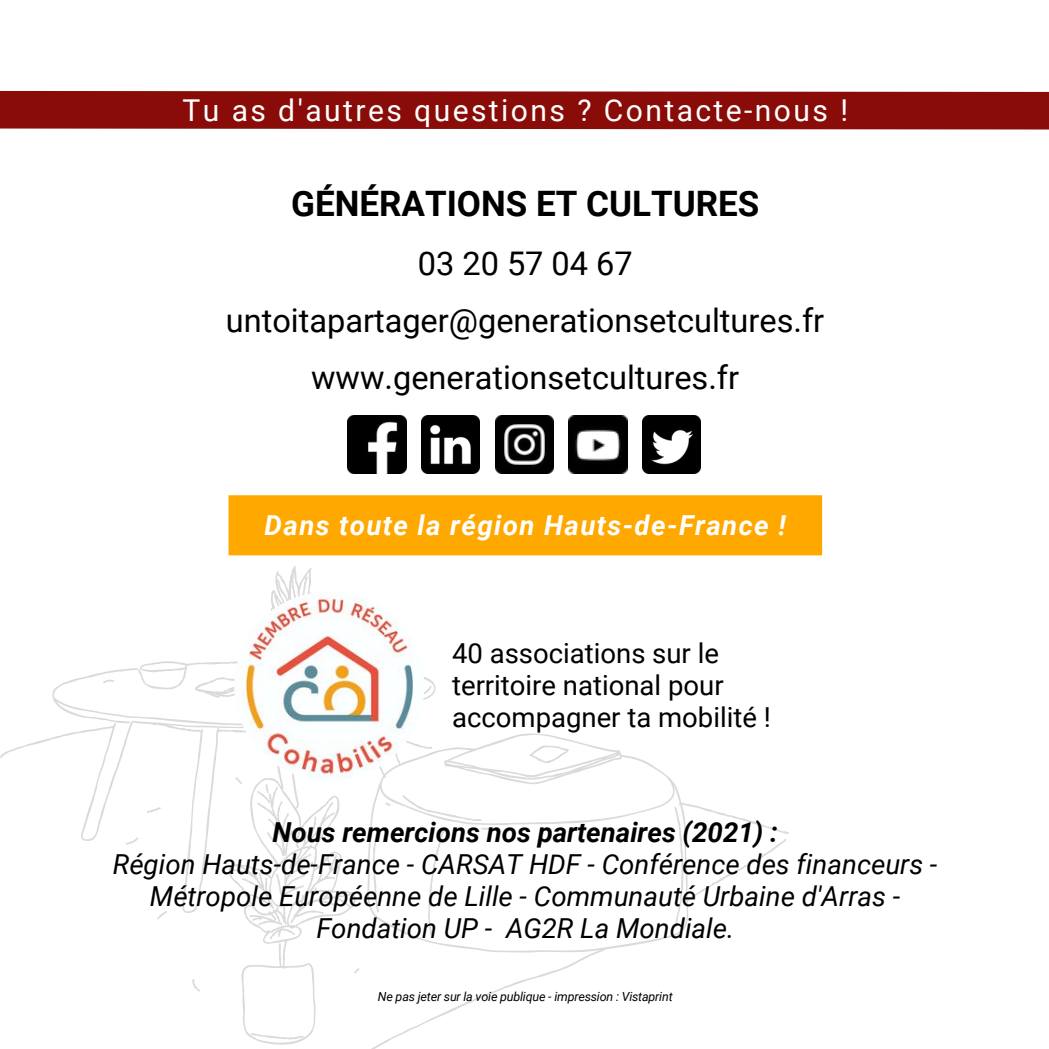
<style>
.page{position:relative;width:1049px;height:1049px;background:#fff}
.page>*{position:absolute;margin:0;border:0;box-sizing:border-box;transform-origin:0 0}
.t1{font:700 35px "Roboto";color:#000}
.t2{font:32.5px "Roboto";color:#000}
.t3{font:30px "Roboto";letter-spacing:.08em;color:#fff}
.t4{font:italic 27.5px/32px "Roboto";color:#000;text-align:center}
.t5{font:27.5px/32px "Roboto";color:#000}
.t6{font:italic 700 27.5px "Roboto";color:#000}
.t7{font:italic 700 27.5px "Roboto";letter-spacing:.05em;color:#fff}
.t8{font:italic 12.5px "Roboto";letter-spacing:-.015em;color:#000}
</style>
<div class="page">
<svg style="left:0;top:566px;width:788px;height:482px"></svg>
<img style="left:421px;top:415px;width:58px;height:58px">
<img style="left:495px;top:415px;width:58px;height:58px">
<img style="left:348px;top:415px;width:58px;height:58px">
<img style="left:568px;top:415px;width:59px;height:58px">
<img style="left:642px;top:415px;width:58px;height:58px">
<div style="left:0;top:91px;width:1048px;height:39px;background:#890c08"></div>
<div style="left:228px;top:495px;width:593px;height:60px;background:#ffa800"></div>
<img style="left:234px;top:591px;width:190px;height:190px;border-radius:50%">
<p class="t3" style="left:182px;top:93px;width:667px">Tu as d'autres questions ? Contacte-nous !</p>
<p class="t1" style="left:291px;top:184px;width:469px">GÉNÉRATIONS ET CULTURES</p>
<p class="t2" style="left:418px;top:245px;width:216px">03 20 57 04 67</p>
<p class="t2" style="left:226px;top:302px;width:599px">untoitapartager@generationsetcultures.fr</p>
<p class="t2" style="left:311px;top:358px;width:429px">www.generationsetcultures.fr</p>
<p class="t7" style="left:264px;top:509px;width:522px">Dans toute la région Hauts-de-France !</p>
<p class="t5" style="left:452px;top:637px;width:320px">40 associations sur le territoire national pour accompagner ta mobilité !</p>
<p class="t6" style="left:272px;top:816px;width:506px">Nous remercions nos partenaires (2021) :</p>
<p class="t4" style="left:113px;top:848px;width:826px">Région Hauts-de-France - CARSAT HDF - Conférence des financeurs -<br>Métropole Européenne de Lille - Communauté Urbaine d'Arras -<br>Fondation UP - AG2R La Mondiale.</p>
<p class="t8" style="left:378px;top:989px;width:296px">Ne pas jeter sur la voie publique - impression : Vistaprint</p>
</div>
